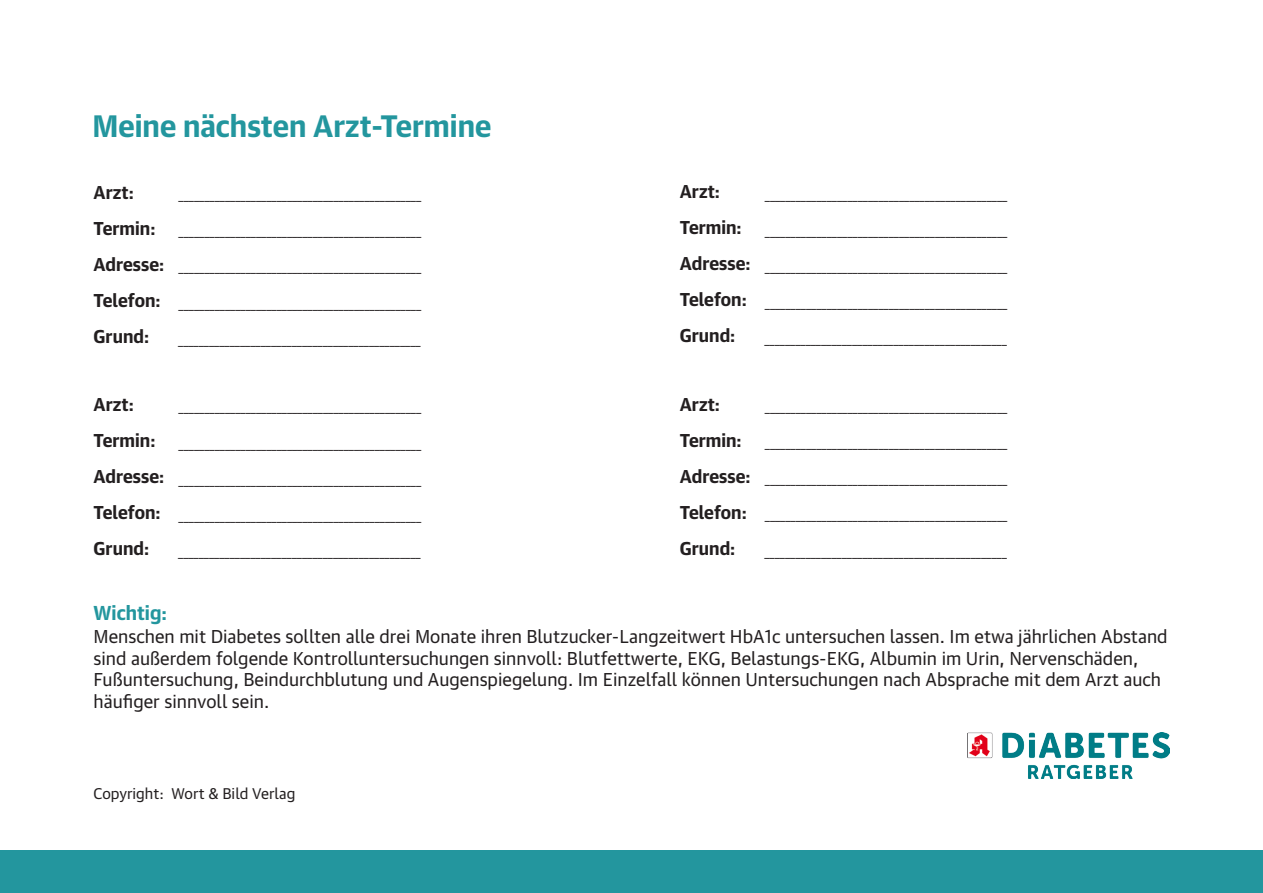
<style>
.page{position:relative;width:1263px;height:893px;background:#fff}
.page>*{position:absolute;margin:0;border:0;box-sizing:border-box;transform-origin:0 0}
.t1{font:700 30px "Guardian Text Sans";color:#23969e}
.t2{font:700 19.5px "Guardian Text Sans";color:#23969e}
.t3{font:18px/21.6px "Guardian Text Sans";color:#231f20}
.t4{font:700 18px "Guardian Text Sans";color:#231f20}
.t5{font:15px "Guardian Text Sans";color:#231f20}
</style>
<div class="page">
<div style="left:0;top:850px;width:1263px;height:43px;background:#23969e"></div>
<img style="left:968px;top:732px;width:201px;height:47px">
<p class="t1" style="left:92px;top:101px;width:400px">Meine nächsten Arzt-Termine</p>
<p class="t4" style="left:94px;top:177px;width:42px">Arzt:</p>
<p class="t4" style="left:94px;top:213px;width:63px">Termin:</p>
<p class="t4" style="left:94px;top:249px;width:72px">Adresse:</p>
<p class="t4" style="left:94px;top:285px;width:69px">Telefon:</p>
<p class="t4" style="left:94px;top:321px;width:57px">Grund:</p>
<p class="t5" style="left:179px;top:183px;width:244px">_______________________________________________</p>
<p class="t5" style="left:179px;top:219px;width:244px">_______________________________________________</p>
<p class="t5" style="left:179px;top:255px;width:244px">_______________________________________________</p>
<p class="t5" style="left:179px;top:291px;width:244px">_______________________________________________</p>
<p class="t5" style="left:178px;top:327px;width:244px">_______________________________________________</p>
<p class="t4" style="left:94px;top:389px;width:42px">Arzt:</p>
<p class="t4" style="left:94px;top:425px;width:63px">Termin:</p>
<p class="t4" style="left:94px;top:461px;width:72px">Adresse:</p>
<p class="t4" style="left:94px;top:497px;width:69px">Telefon:</p>
<p class="t4" style="left:94px;top:533px;width:57px">Grund:</p>
<p class="t5" style="left:179px;top:395px;width:244px">_______________________________________________</p>
<p class="t5" style="left:179px;top:431px;width:244px">_______________________________________________</p>
<p class="t5" style="left:179px;top:467px;width:244px">_______________________________________________</p>
<p class="t5" style="left:179px;top:503px;width:244px">_______________________________________________</p>
<p class="t5" style="left:178px;top:539px;width:244px">_______________________________________________</p>
<p class="t4" style="left:680px;top:177px;width:42px">Arzt:</p>
<p class="t4" style="left:680px;top:213px;width:63px">Termin:</p>
<p class="t4" style="left:680px;top:249px;width:72px">Adresse:</p>
<p class="t4" style="left:680px;top:285px;width:69px">Telefon:</p>
<p class="t4" style="left:680px;top:321px;width:57px">Grund:</p>
<p class="t5" style="left:765px;top:182px;width:244px">_______________________________________________</p>
<p class="t5" style="left:765px;top:218px;width:244px">_______________________________________________</p>
<p class="t5" style="left:765px;top:254px;width:244px">_______________________________________________</p>
<p class="t5" style="left:765px;top:291px;width:244px">_______________________________________________</p>
<p class="t5" style="left:764px;top:327px;width:244px">_______________________________________________</p>
<p class="t4" style="left:680px;top:389px;width:42px">Arzt:</p>
<p class="t4" style="left:680px;top:425px;width:63px">Termin:</p>
<p class="t4" style="left:680px;top:461px;width:72px">Adresse:</p>
<p class="t4" style="left:680px;top:497px;width:69px">Telefon:</p>
<p class="t4" style="left:680px;top:533px;width:57px">Grund:</p>
<p class="t5" style="left:765px;top:394px;width:244px">_______________________________________________</p>
<p class="t5" style="left:765px;top:431px;width:244px">_______________________________________________</p>
<p class="t5" style="left:765px;top:467px;width:244px">_______________________________________________</p>
<p class="t5" style="left:765px;top:503px;width:244px">_______________________________________________</p>
<p class="t5" style="left:764px;top:539px;width:244px">_______________________________________________</p>
<p class="t2" style="left:94px;top:597px;width:75px">Wichtig:</p>
<p class="t3" style="left:94px;top:624px;width:1075px">Menschen mit Diabetes sollten alle drei Monate ihren Blutzucker-Langzeitwert HbA1c untersuchen lassen. Im etwa jährlichen Abstand sind außerdem folgende Kontrolluntersuchungen sinnvoll: Blutfettwerte, EKG, Belastungs-EKG, Albumin im Urin, Nervenschäden, Fußuntersuchung, Beindurchblutung und Augenspiegelung. Im Einzelfall können Untersuchungen nach Absprache mit dem Arzt auch häufiger sinnvoll sein.</p>
<p class="t5" style="left:94px;top:782px;width:203px">Copyright: Wort &amp; Bild Verlag</p>
</div>
